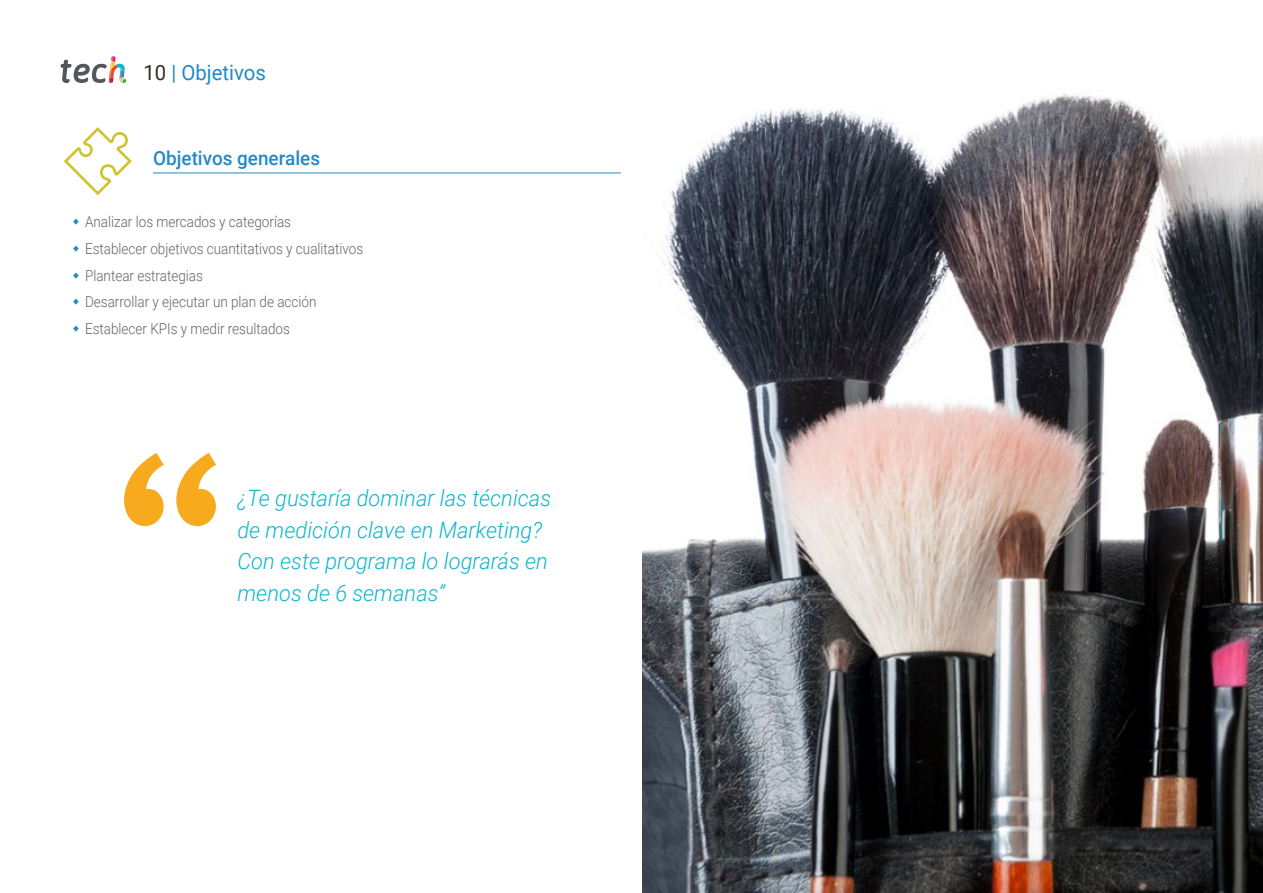
<style>
.page{position:relative;width:1263px;height:893px;background:#fff}
.page>*{position:absolute;margin:0;border:0;box-sizing:border-box;transform-origin:0 0}
.t1{font:italic 300 22.5px/31.5px "Roboto";color:#0fb6cf}
.t2{font:21px "Roboto";color:#2488c9}
.t3{font:500 19.5px "Roboto";color:#2488c9}
.t4{font:300 15px/26.7px "Roboto";color:#61646a;scale:.9 1}
.s1{color:#312e20}
</style>
<div class="page">
<hr style="left:153px;top:173px;width:468px;height:1px;background:#2488c9">
<svg style="left:64px;top:127px;width:68px;height:68px"></svg>
<img style="left:642px;top:94px;width:621px;height:799px">
<svg style="left:124px;top:453px;width:92px;height:73px"></svg>
<svg style="left:61px;top:56px;width:65px;height:27px"></svg>
<h2 class="t2" style="left:144px;top:57px;width:124px"><span class="s1">10</span> | Objetivos</h2>
<h3 class="t3" style="left:153px;top:144px;width:169px">Objetivos generales</h3>
<p class="t4" style="left:85px;top:208px;width:311px">Analizar los mercados y categorías<br>Establecer objetivos cuantitativos y cualitativos Plantear estrategias<br>Desarrollar y ejecutar un plan de acción Establecer KPIs y medir resultados</p>
<h1 class="t1" style="left:237px;top:481px;width:315px">¿Te gustaría dominar las técnicas de medición clave en Marketing?<br>Con este programa lo lograrás en menos de 6 semanas”</h1>
</div>
